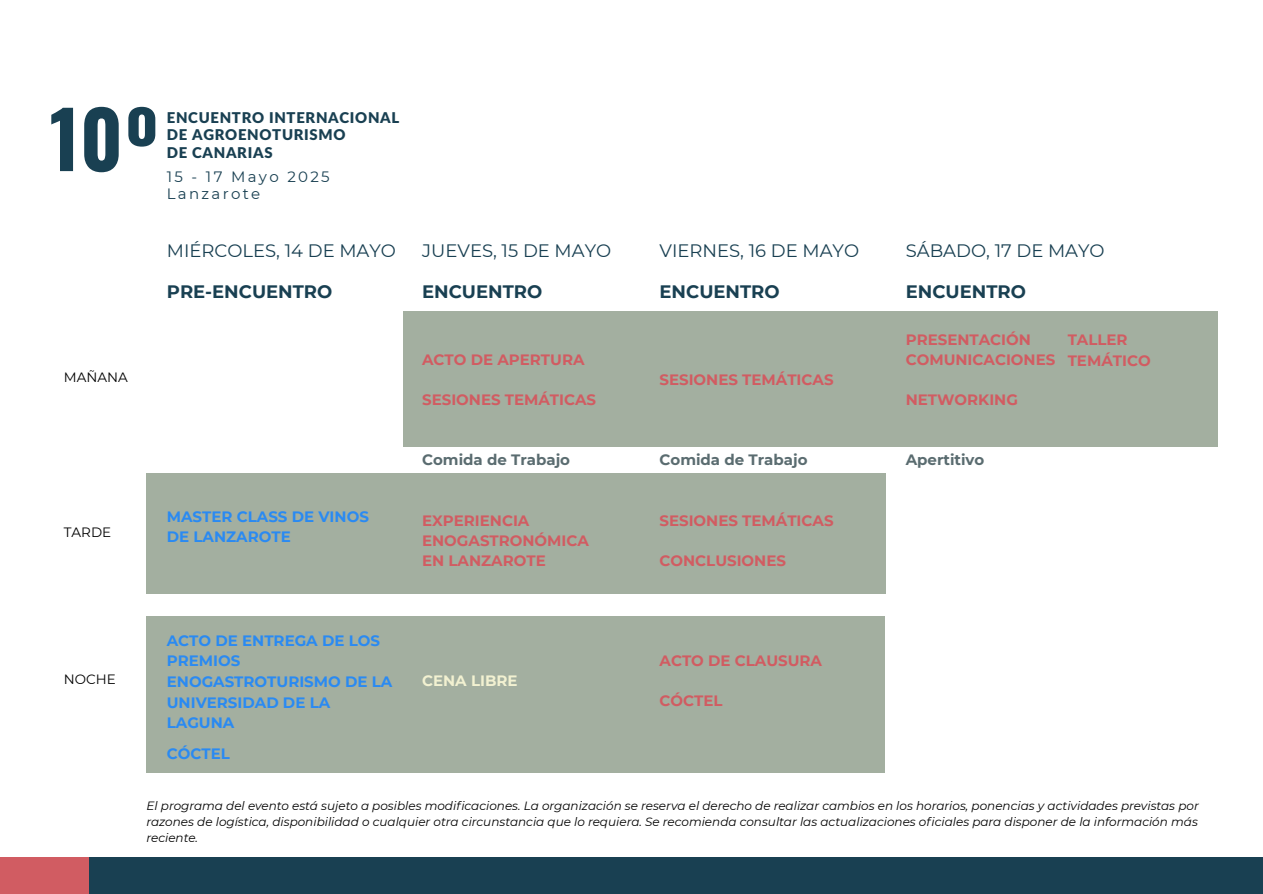
<style>
.page{position:relative;width:1263px;height:894px;background:#fff}
.page>*{position:absolute;margin:0;border:0;box-sizing:border-box;transform-origin:0 0}
.t1{font:700 78.15px "Oswald";color:#194052}
.t2{font:18px "Montserrat";color:#194052}
.t3{font:700 18px "Montserrat";color:#194052}
.t4{font:700 15px/20px "Montserrat";color:#d15c62}
.t5{font:700 15px/20.5px "Montserrat";color:#2a8af2}
.t6{font:700 15px "Montserrat";color:#5a6c70}
.t7{font:15px/16.8px "Montserrat";letter-spacing:.155em;color:#194052}
.t8{font:700 15px "Montserrat";color:#f2f1d1}
.t9{font:900 14.85px/17.1px "Lato Latin";letter-spacing:.045em;color:#194052}
.t10{font:13.5px "Montserrat";color:#000}
.t11{font:italic 12px/16px "Montserrat";color:#000;text-align:justify}
</style>
<div class="page">
<div style="left:0;top:856px;width:89px;height:37px;background:#d15c62"></div>
<div style="left:89px;top:856px;width:1174px;height:37px;background:#194052"></div>
<div style="left:403px;top:311px;width:815px;height:135px;background:#a3afa0"></div>
<div style="left:146px;top:473px;width:739px;height:120px;background:#a3afa0"></div>
<div style="left:146px;top:616px;width:739px;height:156px;background:#a3afa0"></div>
<h3 class="t1" style="left:50px;top:78px;width:113px">10º</h3>
<h2 class="t9" style="left:167px;top:110px;width:234px">ENCUENTRO INTERNACIONAL<br>DE AGROENOTURISMO<br>DE CANARIAS</h2>
<h3 class="t7" style="left:167px;top:169px;width:164px">15 - 17 Mayo 2025<br>Lanzarote</h3>
<h6 class="t10" style="left:64px;top:369px;width:65px">MAÑANA</h6>
<h1 class="t2" style="left:167px;top:239px;width:231px">MIÉRCOLES, 14 DE MAYO</h1>
<h4 class="t3" style="left:167px;top:280px;width:167px">PRE-ENCUENTRO</h4>
<h2 class="t10" style="left:64px;top:523px;width:49px">TARDE</h2>
<h4 class="t5" style="left:167px;top:506px;width:204px">MASTER CLASS DE VINOS<br>DE LANZAROTE</h4>
<h2 class="t2" style="left:422px;top:239px;width:191px">JUEVES, 15 DE MAYO</h2>
<h3 class="t3" style="left:422px;top:280px;width:122px">ENCUENTRO</h3>
<h2 class="t4" style="left:422px;top:350px;width:164px">ACTO DE APERTURA</h2>
<p class="t4" style="left:422px;top:390px;width:176px">SESIONES TEMÁTICAS</p>
<p class="t6" style="left:422px;top:451px;width:149px">Comida de Trabajo</p>
<p class="t4" style="left:422px;top:510px;width:168px">EXPERIENCIA<br>ENOGASTRONÓMICA<br>EN LANZAROTE</p>
<h3 class="t10" style="left:64px;top:670px;width:54px">NOCHE</h3>
<h4 class="t5" style="left:167px;top:629px;width:227px">ACTO DE ENTREGA DE LOS<br>PREMIOS<br>ENOGASTROTURISMO DE LA<br>UNIVERSIDAD DE LA<br>LAGUNA</h4>
<h4 class="t5" style="left:167px;top:743px;width:65px">CÓCTEL</h4>
<h4 class="t8" style="left:422px;top:671px;width:97px">CENA LIBRE</h4>
<h4 class="t2" style="left:659px;top:239px;width:201px">VIERNES, 16 DE MAYO</h4>
<h5 class="t3" style="left:659px;top:280px;width:122px">ENCUENTRO</h5>
<h4 class="t4" style="left:659px;top:370px;width:176px">SESIONES TEMÁTICAS</h4>
<h4 class="t6" style="left:659px;top:451px;width:149px">Comida de Trabajo</h4>
<h5 class="t4" style="left:659px;top:510px;width:176px">SESIONES TEMÁTICAS</h5>
<h4 class="t4" style="left:659px;top:550px;width:128px">CONCLUSIONES</h4>
<h4 class="t4" style="left:659px;top:650px;width:164px">ACTO DE CLAUSURA</h4>
<h4 class="t4" style="left:659px;top:690px;width:64px">CÓCTEL</h4>
<h5 class="t2" style="left:906px;top:239px;width:200px">SÁBADO, 17 DE MAYO</h5>
<h4 class="t3" style="left:906px;top:280px;width:122px">ENCUENTRO</h4>
<h4 class="t4" style="left:906px;top:329px;width:151px">PRESENTACIÓN<br>COMUNICACIONES</h4>
<h4 class="t4" style="left:906px;top:389px;width:114px">NETWORKING</h4>
<h4 class="t4" style="left:1068px;top:329px;width:84px">TALLER<br>TEMÁTICO</h4>
<h4 class="t6" style="left:906px;top:450px;width:80px">Apertitivo</h4>
<p class="t11" style="left:146px;top:797px;width:1054px">El programa del evento está sujeto a posibles modificaciones. La organización se reserva el derecho de realizar cambios en los horarios, ponencias y actividades previstas por razones de logística, disponibilidad o cualquier otra circunstancia que lo requiera. Se recomienda consultar las actualizaciones oficiales para disponer de la información más reciente.</p>
</div>
